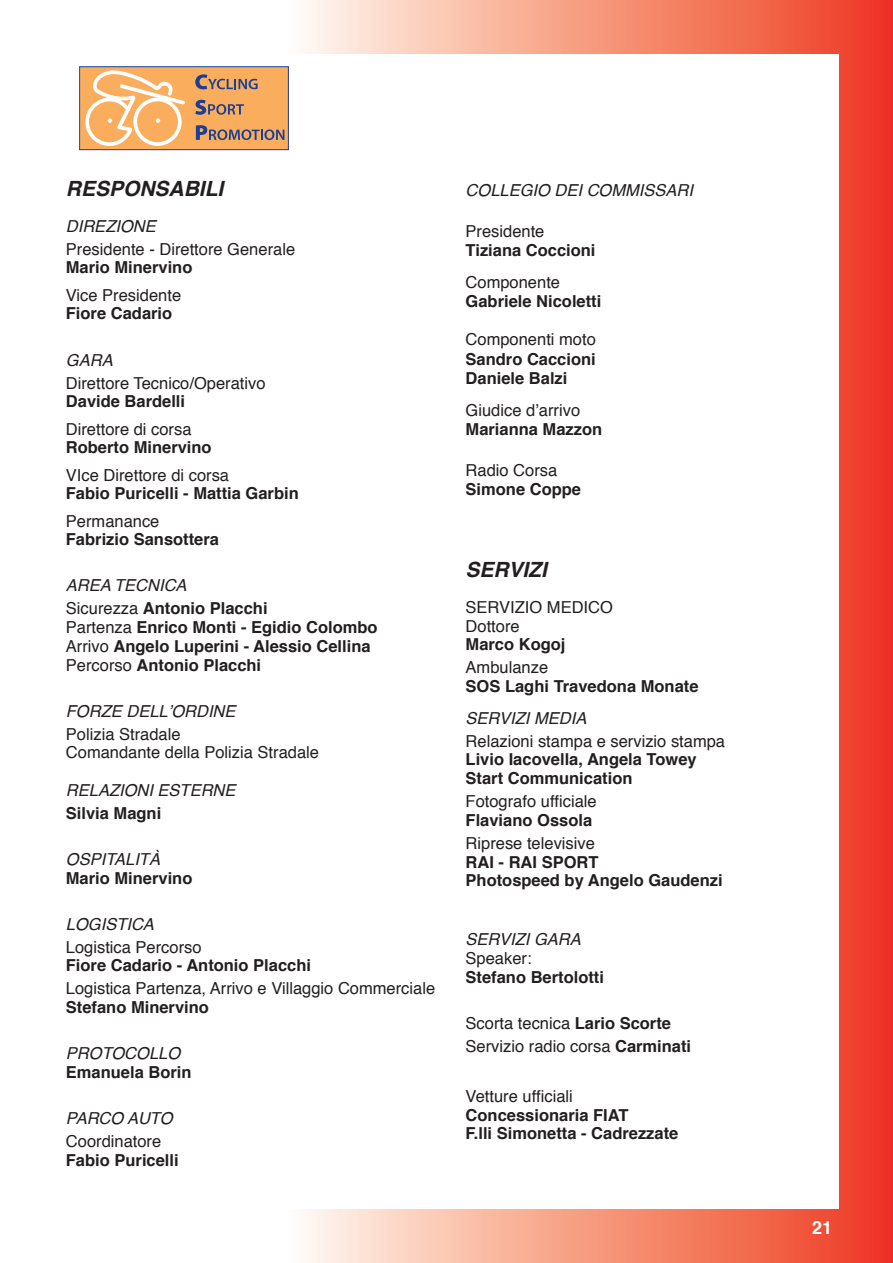
<style>
.page{position:relative;width:893px;height:1263px;background:#fff}
.page>*{position:absolute;margin:0;border:0;box-sizing:border-box;transform-origin:0 0}
.t1{font:italic 700 21px "Helvetica";color:#231f20}
.t2{font:700 18px "Helvetica";color:#fff}
.t3{font:700 16.5px/18.8px "Helvetica";color:#231f20}
.t4{font:16.5px/18.8px "Helvetica";color:#231f20}
.t5{font:italic 16.5px "Helvetica";color:#231f20}
.t6{font:10.35px "Myriad";color:#231f20}
.s1{font-weight:400;font-style:italic}
.s2{font-weight:400}
.s3{font-weight:700}
</style>
<div class="page">
<div style="left:283px;top:0;width:610px;height:1263px;background:linear-gradient(to right,#fffeef,#ee381a)"></div>
<div style="left:54px;top:54px;width:785px;height:1155px;background:#fff"></div>
<div style="left:80px;top:67px;width:208px;height:83px;background:#faae5d"></div>
<div style="left:79px;top:66px;width:210px;height:84px;border:1px solid #1b3f94"></div>
<svg style="left:195px;top:74px;width:63px;height:15px"></svg>
<svg style="left:195px;top:100px;width:49px;height:15px"></svg>
<svg style="left:196px;top:125px;width:88px;height:15px"></svg>
<svg style="left:82px;top:70px;width:106px;height:79px"></svg>
<p class="t1" style="left:66px;top:171px;width:159px">RESPONSABILI</p>
<p class="t5" style="left:66px;top:213px;width:91px">DIREZIONE</p>
<p class="t4" style="left:66px;top:240px;width:231px">Presidente - Direttore Generale</p>
<p class="t3" style="left:66px;top:258px;width:128px">Mario Minervino</p>
<p class="t4" style="left:66px;top:286px;width:117px">Vice Presidente</p>
<p class="t3" style="left:66px;top:304px;width:108px">Fiore Cadario</p>
<p class="t5" style="left:66px;top:347px;width:48px">GARA</p>
<p class="t4" style="left:66px;top:374px;width:201px">Direttore Tecnico/Operativo</p>
<p class="t3" style="left:66px;top:392px;width:121px">Davide Bardelli</p>
<p class="t4" style="left:66px;top:420px;width:127px">Direttore di corsa</p>
<p class="t3" style="left:66px;top:438px;width:147px">Roberto Minervino</p>
<p class="t4" style="left:66px;top:466px;width:165px">VIce Direttore di corsa</p>
<p class="t3" style="left:66px;top:484px;width:234px">Fabio Puricelli - Mattia Garbin</p>
<p class="t4" style="left:66px;top:512px;width:95px">Permanance</p>
<p class="t3" style="left:66px;top:530px;width:155px">Fabrizio Sansottera</p>
<p class="t3" style="left:66px;top:574px;width:203px;line-height:23px"><span class="s1">AREA TECNICA<br></span><span class="s2">Sicurezza</span> Antonio Placchi</p>
<p class="t3" style="left:66px;top:618px;width:313px"><span class="s2">Partenza</span> Enrico Monti - Egidio Colombo<br><span class="s2">Arrivo</span> Angelo Luperini - Alessio Cellina<br><span class="s2">Percorso</span> Antonio Placchi</p>
<p class="t5" style="left:66px;top:698px;width:171px">FORZE DELL’ORDINE</p>
<p class="t4" style="left:66px;top:725px;width:255px">Polizia Stradale<br>Comandante della Polizia Stradale</p>
<p class="t5" style="left:66px;top:777px;width:171px">RELAZIONI ESTERNE</p>
<p class="t3" style="left:66px;top:804px;width:97px">Silvia Magni</p>
<p class="t5" style="left:66px;top:846px;width:96px">OSPITALITÀ</p>
<p class="t3" style="left:66px;top:868px;width:128px">Mario Minervino</p>
<p class="t5" style="left:66px;top:911px;width:90px">LOGISTICA</p>
<p class="t4" style="left:66px;top:938px;width:137px">Logistica Percorso</p>
<p class="t3" style="left:66px;top:956px;width:247px">Fiore Cadario - Antonio Placchi</p>
<p class="t4" style="left:66px;top:980px;width:371px">Logistica Partenza, Arrivo e Villaggio Commerciale</p>
<p class="t3" style="left:66px;top:998px;width:145px">Stefano Minervino</p>
<p class="t5" style="left:66px;top:1040px;width:116px">PROTOCOLLO</p>
<p class="t3" style="left:66px;top:1063px;width:127px">Emanuela Borin</p>
<p class="t5" style="left:66px;top:1105px;width:108px">PARCO AUTO</p>
<p class="t4" style="left:66px;top:1132px;width:97px">Coordinatore</p>
<p class="t3" style="left:66px;top:1150px;width:114px">Fabio Puricelli</p>
<p class="t6" style="left:164px;top:243px;width:64px">Pantone 715 C</p>
<p class="t5" style="left:466px;top:177px;width:229px">COLLEGIO DEI COMMISSARI</p>
<p class="t4" style="left:466px;top:223px;width:80px">Presidente</p>
<p class="t3" style="left:466px;top:241px;width:131px">Tiziana Coccioni</p>
<p class="t4" style="left:466px;top:273px;width:96px">Componente</p>
<p class="t3" style="left:466px;top:292px;width:137px">Gabriele Nicoletti</p>
<p class="t4" style="left:466px;top:330px;width:132px">Componenti moto</p>
<p class="t3" style="left:466px;top:349px;width:132px;line-height:19.8px">Sandro Caccioni<br>Daniele Balzi</p>
<p class="t4" style="left:466px;top:401px;width:116px">Giudice d’arrivo</p>
<p class="t3" style="left:466px;top:420px;width:138px">Marianna Mazzon</p>
<p class="t4" style="left:466px;top:462px;width:93px">Radio Corsa</p>
<p class="t3" style="left:466px;top:480px;width:117px">Simone Coppe</p>
<p class="t1" style="left:466px;top:552px;width:83px">SERVIZI</p>
<p class="t4" style="left:466px;top:598px;width:149px">SERVIZIO MEDICO<br>Dottore</p>
<p class="t3" style="left:466px;top:635px;width:101px">Marco Kogoj</p>
<p class="t4" style="left:466px;top:659px;width:84px">Ambulanze</p>
<p class="t3" style="left:466px;top:677px;width:234px">SOS Laghi Travedona Monate</p>
<p class="t5" style="left:466px;top:705px;width:122px">SERVIZI MEDIA</p>
<p class="t4" style="left:466px;top:732px;width:261px">Relazioni stampa e servizio stampa</p>
<p class="t3" style="left:466px;top:750px;width:233px">Livio Iacovella, Angela Towey<br>Start Communication</p>
<p class="t4" style="left:466px;top:792px;width:133px">Fotografo ufficiale</p>
<p class="t3" style="left:466px;top:811px;width:128px">Flaviano Ossola</p>
<p class="t4" style="left:466px;top:834px;width:131px">Riprese televisive</p>
<p class="t3" style="left:466px;top:853px;width:259px">RAI - RAI SPORT<br>Photospeed by Angelo Gaudenzi</p>
<p class="t5" style="left:466px;top:926px;width:117px">SERVIZI GARA</p>
<p class="t4" style="left:466px;top:949px;width:68px">Speaker:</p>
<p class="t3" style="left:466px;top:968px;width:140px">Stefano Bertolotti</p>
<p class="t4" style="left:466px;top:1012px;width:227px;line-height:23px">Scorta tecnica <span class="s3">Lario Scorte<br></span>Servizio radio corsa <span class="s3">Carminati</span></p>
<p class="t4" style="left:466px;top:1087px;width:109px">Vetture ufficiali</p>
<p class="t3" style="left:466px;top:1106px;width:214px">Concessionaria FIAT<br>F.lli Simonetta - Cadrezzate</p>
<p class="t2" style="left:812px;top:1213px;width:22px">21</p>
</div>
